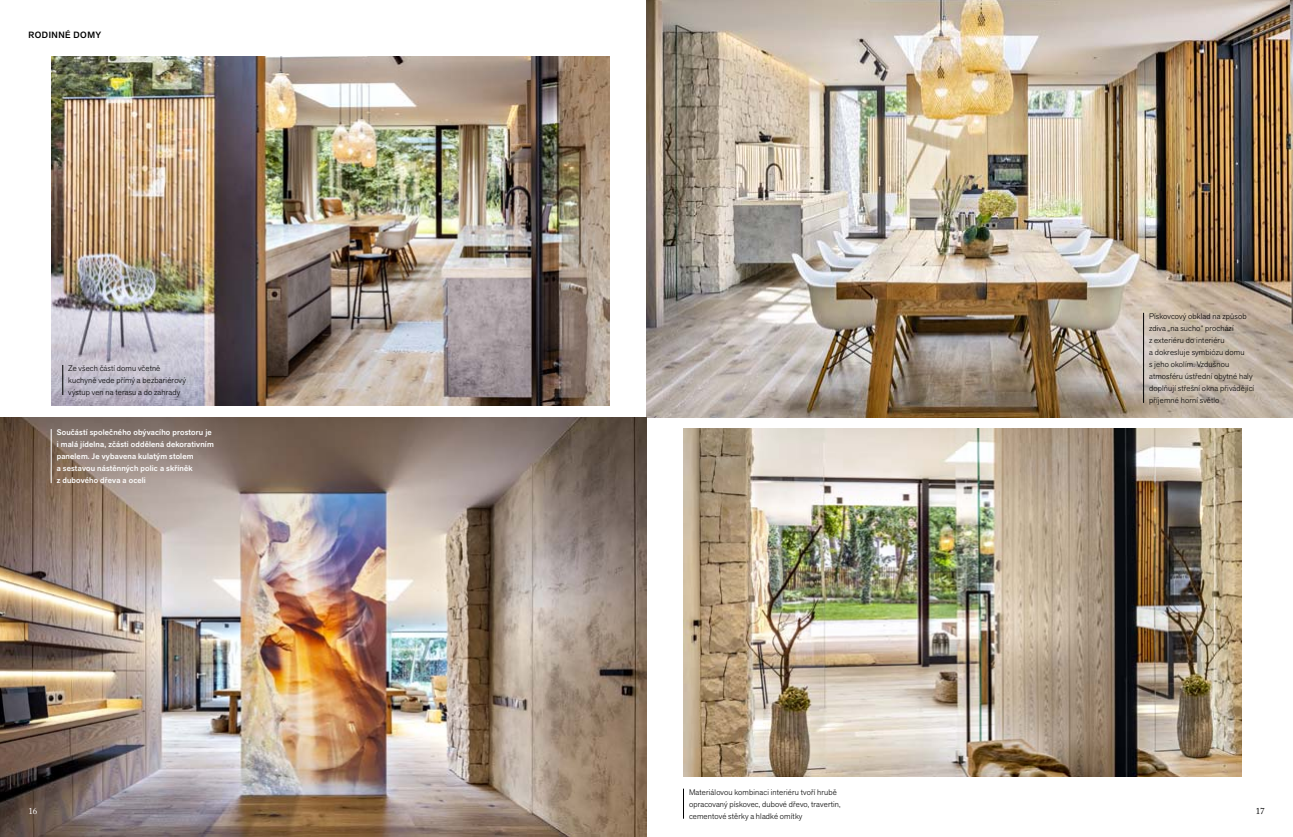
<style>
.page{position:relative;width:1293px;height:837px;background:#fff}
.page>*{position:absolute;margin:0;border:0;box-sizing:border-box;transform-origin:0 0}
.t1{font:500 9px "Akzid Grtsk Next";letter-spacing:.055em;color:#000}
.t2{font:9px "Adobe Caslon Pro";color:#fff}
.t3{font:9px "Adobe Caslon Pro";color:#000}
.t4{font:300 8px/12px "Akzid Grtsk Next";letter-spacing:.02em;color:#000}
.t5{font:500 8px/12px "Akzid Grtsk Next";letter-spacing:.02em;color:#fff}
</style>
<div class="page">
<img style="left:646px;top:0;width:647px;height:417px">
<img style="left:0;top:417px;width:646px;height:419px">
<img style="left:51px;top:57px;width:558px;height:348px">
<img style="left:683px;top:428px;width:559px;height:348px">
<hr style="left:51px;top:429px;width:1px;height:54px;background:#fff">
<hr style="left:1143px;top:313px;width:1px;height:90px;background:#000">
<hr style="left:683px;top:788px;width:1px;height:30px;background:#000">
<hr style="left:63px;top:365px;width:1px;height:30px;background:#000">
<p class="t1" style="left:28px;top:29px;width:74px">rodinné domy</p>
<p class="t4" style="left:68px;top:362px;width:119px">Ze všech částí domu včetně kuchyně vede přímý a bezbariérový výstup ven na terasu a do zahrady</p>
<p class="t5" style="left:57px;top:426px;width:159px">Součástí společného obývacího prostoru je i malá jídelna, zčásti oddělená dekorativním panelem. Je vybavena kulatým stolem<br>a sestavou nástěnných polic a skříněk<br>z dubového dřeva a oceli</p>
<p class="t4" style="left:1149px;top:310px;width:107px">Pískovcový obklad na způsob zdiva „na sucho“ prochází<br>z exteriéru do interiéru<br>a dokresluje symbiózu domu<br>s jeho okolím. Vzdušnou atmosféru ústřední obytné haly doplňují střešní okna přivádějící příjemné horní světlo</p>
<p class="t4" style="left:689px;top:785px;width:153px">Materiálovou kombinaci interiéru tvoří hrubě opracovaný pískovec, dubové dřevo, travertin, cementové stěrky a hladké omítky</p>
<p class="t2" style="left:28px;top:805px;width:10px">16</p>
<p class="t3" style="left:1256px;top:805px;width:10px">17</p>
</div>
